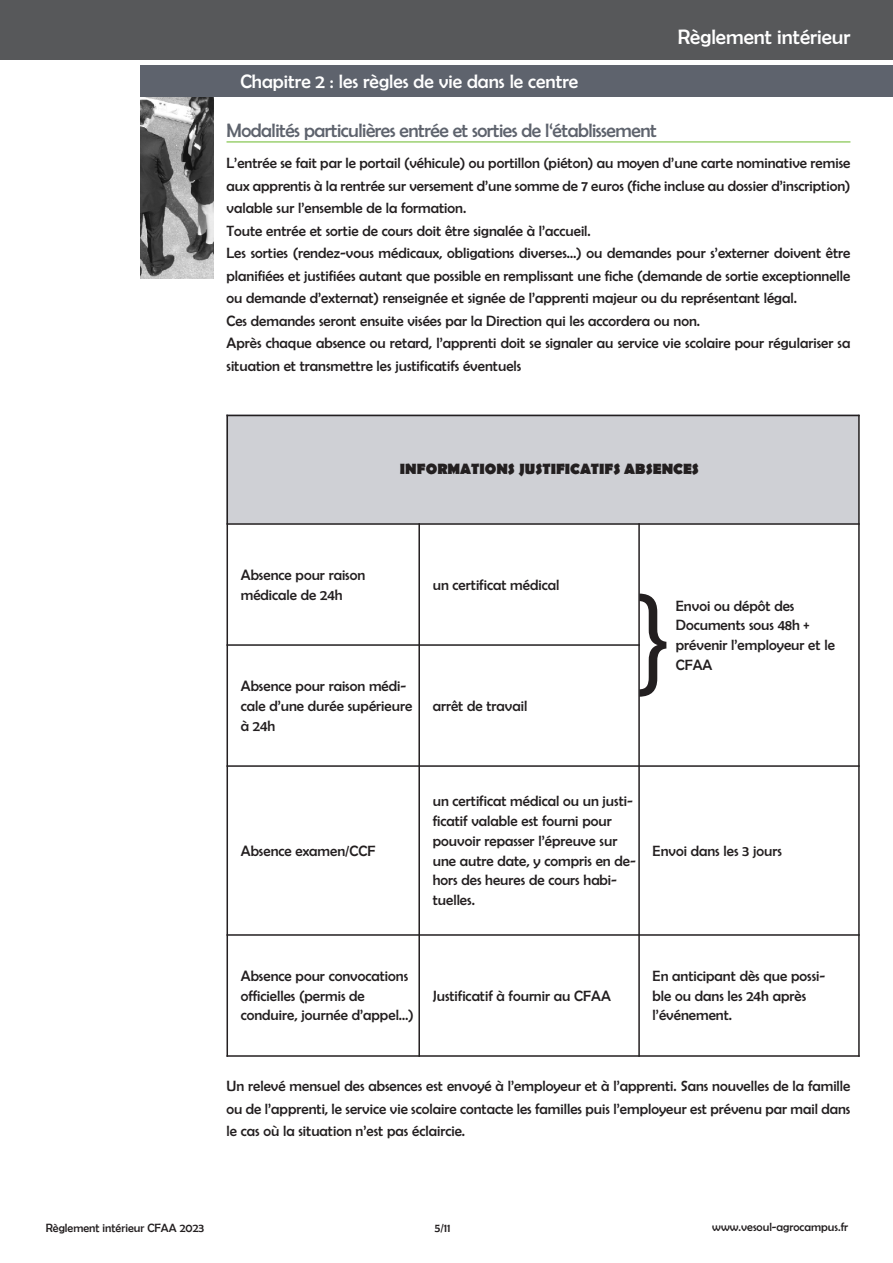
<style>
.page{position:relative;width:893px;height:1263px;background:#fff}
.page>*{position:absolute;margin:0;border:0;box-sizing:border-box;transform-origin:0 0}
.t1{font:120px "Gadugi";color:#231f20}
.t2{font:21px "Berlin Sans FB";color:#fff}
.t3{font:19.5px "Berlin Sans FB";letter-spacing:-.025em;color:#5e636d}
.t4{font:19.5px "Berlin Sans FB";color:#fff}
.t5{font:15px/19.8px "Berlin Sans FB";color:#231f20}
.t6{font:700 15px "Berlin Sans FB";color:#231f20}
.t7{font:12px "Berlin Sans FB";color:#231f20}
</style>
<div class="page">
<img style="left:141px;top:97px;width:72px;height:181px">
<div style="left:141px;top:66px;width:752px;height:31px;background:#5e636d"></div>
<hr style="left:227px;top:141px;width:623px;height:1px;background:#7bc142">
<div style="left:227px;top:415px;width:632px;height:109px;background:#cfd0d5"></div>
<hr style="left:227px;top:415px;width:1px;height:642px;background:#231f20">
<hr style="left:418px;top:523px;width:2px;height:534px;background:#231f20">
<hr style="left:638px;top:523px;width:2px;height:534px;background:#231f20">
<hr style="left:858px;top:415px;width:2px;height:642px;background:#231f20">
<hr style="left:227px;top:415px;width:633px;height:1px;background:#231f20">
<hr style="left:227px;top:523px;width:633px;height:2px;background:#231f20">
<hr style="left:227px;top:644px;width:413px;height:2px;background:#231f20">
<hr style="left:227px;top:765px;width:633px;height:2px;background:#231f20">
<hr style="left:227px;top:934px;width:633px;height:2px;background:#231f20">
<hr style="left:227px;top:1055px;width:633px;height:2px;background:#231f20">
<div style="left:0;top:0;width:893px;height:60px;background:#57585a"></div>
<h3 class="t4" style="left:240px;top:75px;width:339px">Chapitre 2 : les règles de vie dans le centre</h3>
<h2 class="t2" style="left:678px;top:30px;width:174px">Règlement intérieur</h2>
<h3 class="t3" style="left:227px;top:124px;width:432px">Modalités particulières entrée et sorties de l‘établissement</h3>
<p class="t5" style="left:227px;top:153px;width:625px;line-height:22.5px">L’entrée se fait par le portail (véhicule) ou portillon (piéton) au moyen d’une carte nominative remise aux apprentis à la rentrée sur versement d’une somme de 7 euros (fiche incluse au dossier d’inscription) valable sur l’ensemble de la formation.<br>Toute entrée et sortie de cours doit être signalée à l’accueil.<br>Les sorties (rendez-vous médicaux, obligations diverses…) ou demandes pour s’externer doivent être planifiées et justifiées autant que possible en remplissant une fiche (demande de sortie exceptionnelle ou demande d’externat) renseignée et signée de l’apprenti majeur ou du représentant légal.<br>Ces demandes seront ensuite visées par la Direction qui les accordera ou non.<br>Après chaque absence ou retard, l’apprenti doit se signaler au service vie scolaire pour régulariser sa situation et transmettre les justificatifs éventuels</p>
<p class="t6" style="left:400px;top:463px;width:301px">INFORMATIONS JUSTIFICATIFS ABSENCES</p>
<p class="t5" style="left:241px;top:566px;width:126px">Absence pour raison médicale de 24h</p>
<p class="t5" style="left:433px;top:576px;width:128px">un certificat médical</p>
<p class="t5" style="left:241px;top:677px;width:173px">Absence pour raison médi&shy;cale d’une durée supérieure à 24h</p>
<p class="t5" style="left:433px;top:697px;width:96px">arrêt de travail</p>
<h1 class="t1" style="left:635px;top:589px;width:38px">}</h1>
<p class="t5" style="left:676px;top:596px;width:161px">Envoi ou dépôt des<br>Documents sous 48h + prévenir l’employeur et le<br>CFAA</p>
<p class="t5" style="left:241px;top:841px;width:136px">Absence examen/CCF</p>
<p class="t5" style="left:433px;top:792px;width:205px">un certificat médical ou un justi&shy;ficatif valable est fourni pour pouvoir repasser l’épreuve sur une autre date, y compris en de&shy;hors des heures de cours habi&shy;tuelles.</p>
<p class="t5" style="left:653px;top:841px;width:131px">Envoi dans les 3 jours</p>
<p class="t5" style="left:241px;top:967px;width:175px">Absence pour convocations officielles (permis de conduire, journée d’appel…)</p>
<p class="t5" style="left:433px;top:986px;width:180px">Justificatif à fournir au CFAA</p>
<p class="t5" style="left:653px;top:967px;width:174px">En anticipant dès que possi&shy;ble ou dans les 24h après l’événement.</p>
<p class="t5" style="left:227px;top:1075px;width:625px;line-height:22.5px;text-align:justify">Un relevé mensuel des absences est envoyé à l’employeur et à l’apprenti. Sans nouvelles de la famille ou de l’apprenti, le service vie scolaire contacte les familles puis l’employeur est prévenu par mail dans le cas où la situation n’est pas éclaircie.</p>
<p class="t7" style="left:46px;top:1222px;width:160px">Règlement intérieur CFAA 2023</p>
<p class="t7" style="left:435px;top:1222px;width:17px">5/11</p>
<p class="t7" style="left:712px;top:1223px;width:137px">www.vesoul-agrocampus.fr</p>
</div>
